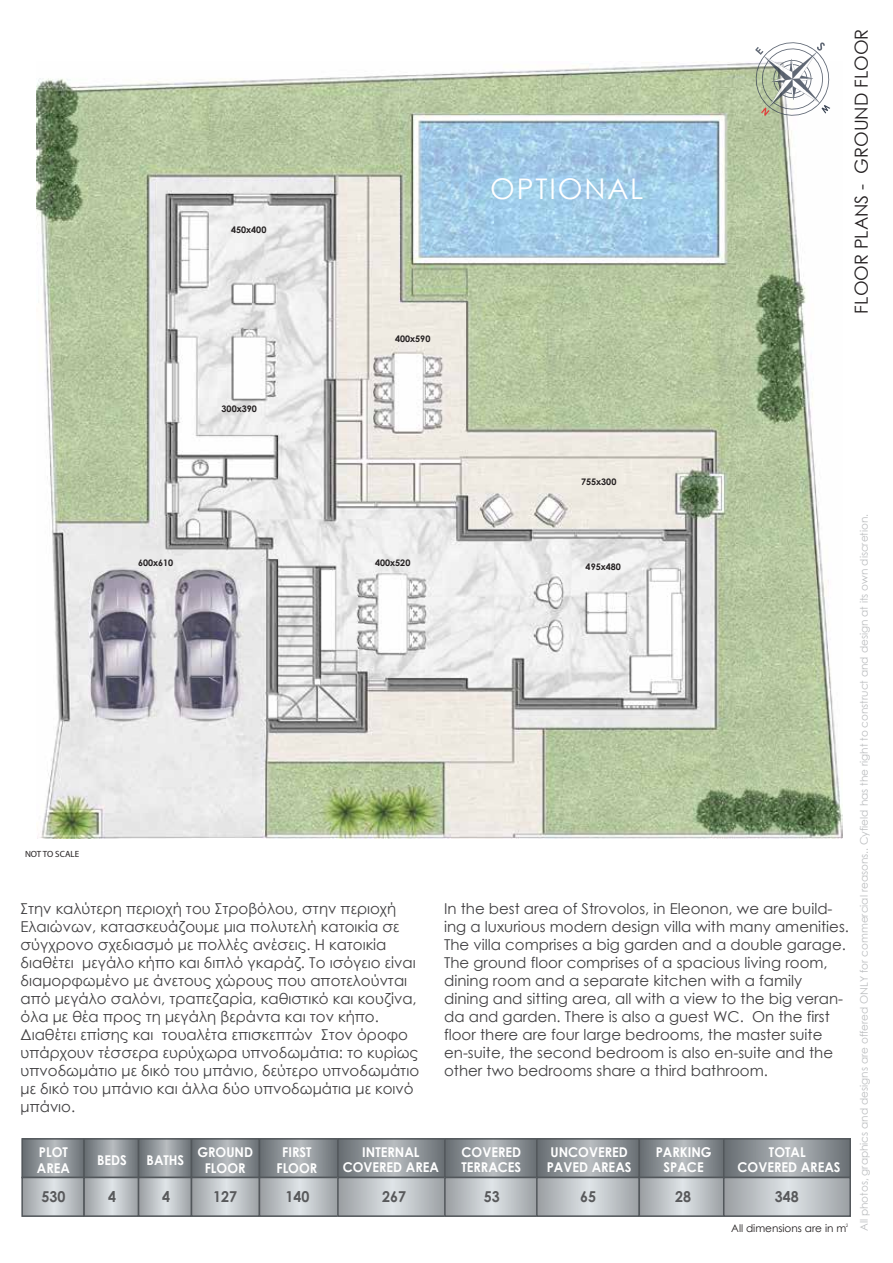
<style>
.page{position:relative;width:893px;height:1263px;background:#fff}
.page>*{position:absolute;margin:0;border:0;box-sizing:border-box;transform-origin:0 0}
.t1{font:28.5px "Century Gothic";letter-spacing:.065em;color:#fff}
.t2{font:18px "Century Gothic";color:#231f20}
.t3{font:15px/18px "Century Gothic";color:#414042}
.t4{font:700 15px "Century Gothic";color:#58595b;scale:.95 1}
.t5{font:700 13.5px/15px "Century Gothic";color:#fff;text-align:center;scale:.95 1}
.t6{font:10.5px "Century Gothic";color:#bcbec0}
.t7{font:10.5px "Century Gothic";color:#231f20}
.t8{font:700 9px "Century Gothic";color:#231f20}
.t9{font:9px "Myriad Pro";color:#231f20}
.t10{font:4.5px "Century Gothic";color:#231f20}
</style>
<div class="page">
<img style="left:36px;top:63px;width:806px;height:775px">
<svg style="left:24px;top:1141px;width:58px;height:34px;background:#90969a"></svg>
<div style="left:21px;top:1138px;width:64px;height:40px;border:2px solid #52575b"></div>
<svg style="left:86px;top:1141px;width:50px;height:34px;background:#91969b"></svg>
<div style="left:83px;top:1138px;width:56px;height:40px;border:2px solid #52575b"></div>
<svg style="left:141px;top:1141px;width:48px;height:34px;background:#91979b"></svg>
<div style="left:138px;top:1138px;width:54px;height:40px;border:2px solid #52575b"></div>
<svg style="left:194px;top:1141px;width:63px;height:34px;background:#91969a"></svg>
<div style="left:191px;top:1138px;width:69px;height:40px;border:2px solid #52575b"></div>
<svg style="left:262px;top:1141px;width:74px;height:34px;background:#90959a"></svg>
<div style="left:259px;top:1138px;width:80px;height:40px;border:2px solid #52575b"></div>
<svg style="left:340px;top:1141px;width:103px;height:34px;background:#8f9599"></svg>
<div style="left:337px;top:1138px;width:109px;height:40px;border:2px solid #52575b"></div>
<svg style="left:447px;top:1141px;width:88px;height:34px;background:#8f9599"></svg>
<div style="left:444px;top:1138px;width:94px;height:40px;border:2px solid #52575b"></div>
<svg style="left:539px;top:1141px;width:98px;height:34px;background:#8f9599"></svg>
<div style="left:536px;top:1138px;width:104px;height:40px;border:2px solid #52575b"></div>
<svg style="left:641px;top:1141px;width:80px;height:34px;background:#90959a"></svg>
<div style="left:638px;top:1138px;width:86px;height:40px;border:2px solid #52575b"></div>
<svg style="left:726px;top:1141px;width:122px;height:34px;background:#8f9599"></svg>
<div style="left:723px;top:1138px;width:128px;height:40px;border:2px solid #52575b"></div>
<svg style="left:24px;top:1180px;width:58px;height:34px;background:#bec3c7"></svg>
<div style="left:21px;top:1177px;width:64px;height:40px;border:2px solid #52575b"></div>
<svg style="left:86px;top:1180px;width:50px;height:34px;background:#bfc4c7"></svg>
<div style="left:83px;top:1177px;width:56px;height:40px;border:2px solid #52575b"></div>
<svg style="left:141px;top:1180px;width:48px;height:34px;background:#bfc4c8"></svg>
<div style="left:138px;top:1177px;width:54px;height:40px;border:2px solid #52575b"></div>
<svg style="left:194px;top:1180px;width:63px;height:34px;background:#bfc4c7"></svg>
<div style="left:191px;top:1177px;width:69px;height:40px;border:2px solid #52575b"></div>
<svg style="left:262px;top:1180px;width:74px;height:34px;background:#bec3c6"></svg>
<div style="left:259px;top:1177px;width:80px;height:40px;border:2px solid #52575b"></div>
<svg style="left:340px;top:1180px;width:103px;height:34px;background:#bdc2c6"></svg>
<div style="left:337px;top:1177px;width:109px;height:40px;border:2px solid #52575b"></div>
<svg style="left:447px;top:1180px;width:88px;height:34px;background:#bec2c6"></svg>
<div style="left:444px;top:1177px;width:94px;height:40px;border:2px solid #52575b"></div>
<svg style="left:539px;top:1180px;width:98px;height:34px;background:#bec2c6"></svg>
<div style="left:536px;top:1177px;width:104px;height:40px;border:2px solid #52575b"></div>
<svg style="left:641px;top:1180px;width:80px;height:34px;background:#bec3c6"></svg>
<div style="left:638px;top:1177px;width:86px;height:40px;border:2px solid #52575b"></div>
<svg style="left:726px;top:1180px;width:122px;height:34px;background:#bec2c6"></svg>
<div style="left:723px;top:1177px;width:128px;height:40px;border:2px solid #52575b"></div>
<svg style="left:755px;top:42px;width:75px;height:74px"></svg>
<p class="t8" style="left:231px;top:223px;width:37px">450x400</p>
<p class="t8" style="left:222px;top:402px;width:37px">300x390</p>
<p class="t8" style="left:395px;top:332px;width:37px">400x590</p>
<h1 class="t1" style="left:490px;top:169px;width:155px">OPTIONAL</h1>
<p class="t8" style="left:581px;top:475px;width:37px">755x300</p>
<p class="t2" style="left:849px;top:313px;width:286px;rotate:-90deg">FLOOR PLANS - GROUND FLOOR</p>
<p class="t8" style="left:138px;top:556px;width:37px">600x610</p>
<p class="t9" style="left:25px;top:849px;width:56px">NOT TO SCALE</p>
<p class="t8" style="left:375px;top:556px;width:37px">400x520</p>
<p class="t8" style="left:586px;top:560px;width:37px">495x480</p>
<p class="t3" style="left:21px;top:900px;width:400px">Στην καλύτερη περιοχή του Στροβόλου, στην περιοχή Ελαιώνων, κατασκευάζουμε μια πολυτελή κατοικία σε σύγχρονο σχεδιασμό με πολλές ανέσεις. Η κατοικία διαθέτει μεγάλο κήπο και διπλό γκαράζ. Το ισόγειο είναι διαμορφωμένο με άνετους χώρους που αποτελούνται από μεγάλο σαλόνι, τραπεζαρία, καθιστικό και κουζίνα, όλα με θέα προς τη μεγάλη βεράντα και τον κήπο.<br>Διαθέτει επίσης και τουαλέτα επισκεπτών Στον όροφο υπάρχουν τέσσερα ευρύχωρα υπνοδωμάτια: το κυρίως υπνοδωμάτιο με δικό του μπάνιο, δεύτερο υπνοδωμάτιο με δικό του μπάνιο και άλλα δύο υπνοδωμάτια με κοινό μπάνιο.</p>
<p class="t3" style="left:444px;top:900px;width:406px">In the best area of Strovolos, in Eleonon, we are build&shy;ing a luxurious modern design villa with many amenities.<br>The villa comprises a big garden and a double garage.<br>The ground floor comprises of a spacious living room, dining room and a separate kitchen with a family dining and sitting area, all with a view to the big veran&shy;da and garden. There is also a guest WC. On the first floor there are four large bedrooms, the master suite en-suite, the second bedroom is also en-suite and the other two bedrooms share a third bathroom.</p>
<p class="t5" style="left:37px;top:1143px;width:36px;line-height:16.2px;text-align:left">PLOT<br>AREA</p>
<p class="t5" style="left:147px;top:1152px;width:41px">BATHS</p>
<p class="t5" style="left:276px;top:1143px;width:44px;line-height:16.2px">FIRST<br>FLOOR</p>
<p class="t5" style="left:197px;top:1143px;width:60px;line-height:16.2px">GROUND<br>FLOOR</p>
<p class="t5" style="left:461px;top:1144px;width:64px;text-align:left">COVERED<br>TERRACES</p>
<p class="t5" style="left:656px;top:1144px;width:60px">PARKING<br>SPACE</p>
<p class="t4" style="left:382px;top:1185px;width:27px">267</p>
<p class="t4" style="left:675px;top:1185px;width:18px">28</p>
<p class="t5" style="left:97px;top:1152px;width:33px">BEDS</p>
<p class="t5" style="left:547px;top:1144px;width:91px;text-align:left">UNCOVERED<br>PAVED AREAS</p>
<p class="t5" style="left:738px;top:1144px;width:110px">TOTAL<br>COVERED AREAS</p>
<p class="t5" style="left:343px;top:1144px;width:103px">INTERNAL<br>COVERED AREA</p>
<p class="t4" style="left:41px;top:1185px;width:27px">530</p>
<p class="t4" style="left:108px;top:1185px;width:10px">4</p>
<p class="t4" style="left:162px;top:1185px;width:10px">4</p>
<p class="t4" style="left:213px;top:1185px;width:27px">127</p>
<p class="t4" style="left:286px;top:1185px;width:27px">140</p>
<p class="t4" style="left:484px;top:1185px;width:18px">53</p>
<p class="t4" style="left:580px;top:1185px;width:18px">65</p>
<p class="t4" style="left:775px;top:1185px;width:27px">348</p>
<p class="t7" style="left:731px;top:1221px;width:117px">All dimensions are in m</p>
<p class="t10" style="left:846px;top:1222px;width:4px">2</p>
<p class="t6" style="left:857px;top:1231px;width:719px;rotate:-90deg">All photos, graphics and designs are offered ONLY for commercial reasons.. Cyfield has the right to construct and design at its own discretion.</p>
</div>
